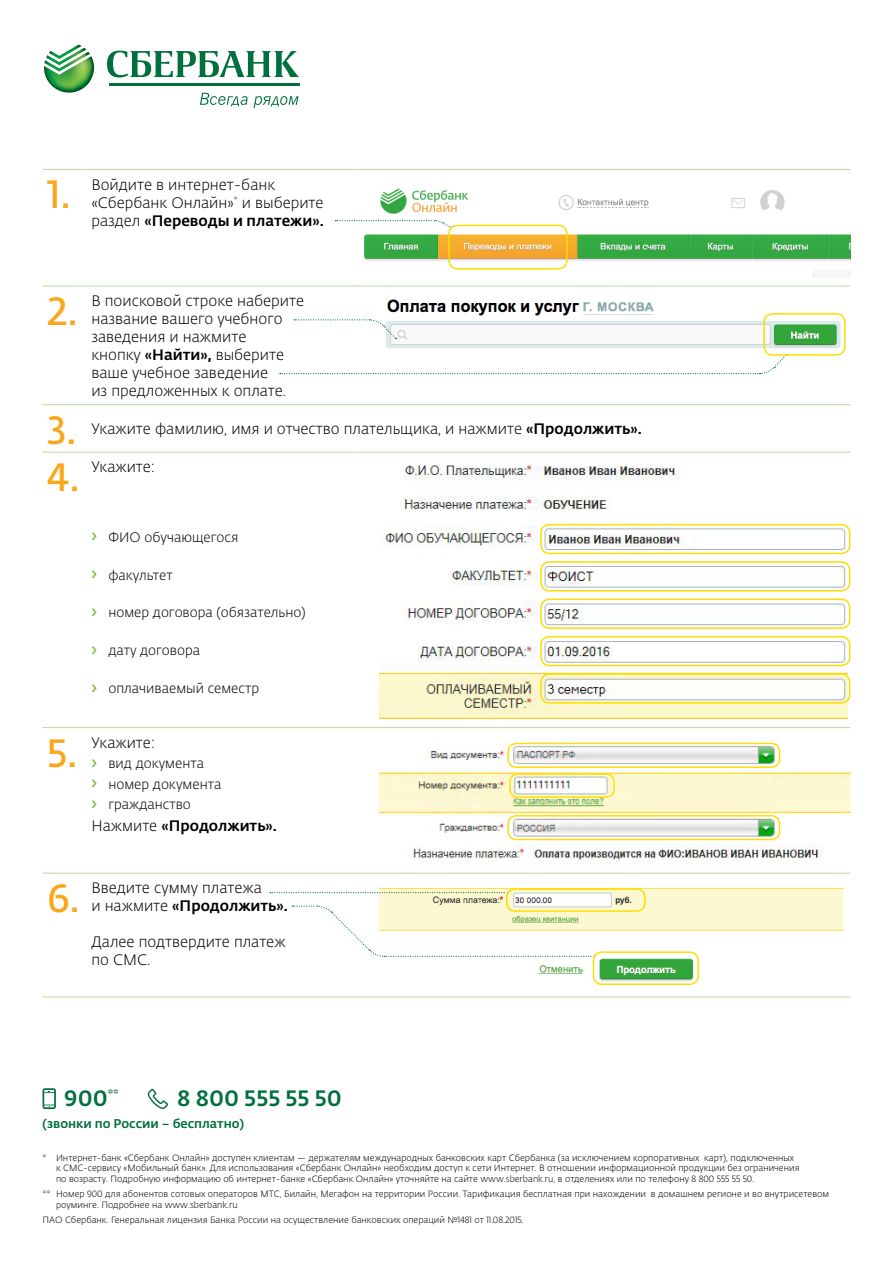
<style>
.page{position:relative;width:893px;height:1263px;background:#fff}
.page>*{position:absolute;margin:0;border:0;box-sizing:border-box;transform-origin:0 0}
.t1{font:39px "Fedra Sans Pro Demi LF";color:#faa61a}
.t2{font:22.05px "Fedra Sans Pro Medium LF";color:#00703c}
.t3{font:15px/18px "Fedra Sans Pro Light LF";color:#000}
.t4{font:15px "Fedra Sans Pro Medium LF";color:#000}
.t5{font:13.5px/20.4px "Fedra Sans Pro Light LF";color:#000}
.t6{font:12.6px "Fedra Sans Pro Medium LF";color:#00703c}
.t7{font:9px/10.8px "Fedra Sans Pro Light LF";color:#000}
.s1{font-family:"Fedra Sans Pro Light LF"}
.s2{font-family:"Fedra Sans Pro Medium LF"}
</style>
<div class="page">
<svg style="left:44px;top:45px;width:50px;height:48px"></svg>
<svg style="left:107px;top:51px;width:192px;height:26px"></svg>
<hr style="left:109px;top:84px;width:190px;height:2px;background:#00703c">
<svg style="left:200px;top:93px;width:98px;height:15px"></svg>
<svg style="left:43px;top:1088px;width:13px;height:21px"></svg>
<svg style="left:148px;top:1089px;width:20px;height:20px"></svg>
<hr style="left:43px;top:169px;width:44px;height:1px;background:#bbdc9b">
<hr style="left:87px;top:169px;width:267px;height:1px;background:#bbdc9b">
<hr style="left:354px;top:169px;width:496px;height:1px;background:#bbdc9b">
<hr style="left:43px;top:286px;width:44px;height:1px;background:#bbdc9b">
<hr style="left:87px;top:286px;width:267px;height:1px;background:#bbdc9b">
<hr style="left:354px;top:286px;width:496px;height:1px;background:#bbdc9b">
<hr style="left:43px;top:404px;width:44px;height:1px;background:#bbdc9b">
<hr style="left:87px;top:404px;width:267px;height:1px;background:#bbdc9b">
<hr style="left:354px;top:404px;width:496px;height:1px;background:#bbdc9b">
<hr style="left:43px;top:452px;width:44px;height:1px;background:#bbdc9b">
<hr style="left:87px;top:452px;width:267px;height:1px;background:#bbdc9b">
<hr style="left:354px;top:452px;width:496px;height:1px;background:#bbdc9b">
<hr style="left:43px;top:727px;width:44px;height:1px;background:#bbdc9b">
<hr style="left:87px;top:727px;width:267px;height:1px;background:#bbdc9b">
<hr style="left:354px;top:727px;width:496px;height:1px;background:#bbdc9b">
<hr style="left:43px;top:873px;width:44px;height:1px;background:#bbdc9b">
<hr style="left:87px;top:873px;width:267px;height:1px;background:#bbdc9b">
<hr style="left:354px;top:873px;width:496px;height:1px;background:#bbdc9b">
<hr style="left:43px;top:997px;width:44px;height:1px;background:#bbdc9b">
<hr style="left:87px;top:997px;width:267px;height:1px;background:#bbdc9b">
<hr style="left:354px;top:997px;width:496px;height:1px;background:#bbdc9b">
<img style="left:364px;top:188px;width:486px;height:89px">
<svg style="left:335px;top:220px;width:117px;height:8px"></svg>
<div style="left:448px;top:225px;width:120px;height:45px;border:2px solid #fd0;border-radius:9px"></div>
<img style="left:386px;top:299px;width:460px;height:57px">
<svg style="left:280px;top:354px;width:506px;height:21px"></svg>
<div style="left:763px;top:313px;width:82px;height:43px;border:2px solid #fd0;border-radius:9px"></div>
<svg style="left:294px;top:319px;width:103px;height:20px"></svg>
<img style="left:379px;top:465px;width:468px;height:254px">
<div style="left:540px;top:524px;width:310px;height:30px;border:2px solid #fd0;border-radius:9px"></div>
<div style="left:540px;top:561px;width:310px;height:30px;border:2px solid #fd0;border-radius:9px"></div>
<div style="left:540px;top:598px;width:310px;height:31px;border:2px solid #fd0;border-radius:9px"></div>
<div style="left:540px;top:636px;width:310px;height:30px;border:2px solid #fd0;border-radius:9px"></div>
<div style="left:540px;top:673px;width:310px;height:31px;border:2px solid #fd0;border-radius:9px"></div>
<img style="left:412px;top:844px;width:411px;height:21px">
<img style="left:379px;top:742px;width:471px;height:98px">
<div style="left:507px;top:743px;width:273px;height:25px;border:1px solid #fd0;border-radius:8px"></div>
<div style="left:507px;top:815px;width:273px;height:25px;border:1px solid #fd0;border-radius:8px"></div>
<div style="left:509px;top:773px;width:106px;height:25px;border:1px solid #fd0;border-radius:8px"></div>
<img style="left:379px;top:887px;width:465px;height:98px">
<svg style="left:292px;top:905px;width:303px;height:52px"></svg>
<svg style="left:270px;top:892px;width:237px;height:1px"></svg>
<div style="left:593px;top:951px;width:106px;height:34px;border:2px solid #fd0;border-radius:9px"></div>
<div style="left:506px;top:888px;width:140px;height:24px;border:2px solid #fd0;border-radius:9px"></div>
<h1 class="t1" style="left:47px;top:166px;width:25px">1.</h1>
<h3 class="t3" style="left:91px;top:175px;width:234px">Войдите в интернет-банк «Сбербанк Онлайн»<sup>*</sup> и выберите</h3>
<h3 class="t4" style="left:91px;top:209px;width:234px"><span class="s1">раздел</span> «Переводы и платежи».</h3>
<h1 class="t1" style="left:47px;top:283px;width:32px">2.</h1>
<h3 class="t3" style="left:91px;top:292px;width:214px">В поисковой строке наберите название вашего учебного заведения и нажмите<br>кнопку <span class="s2">«Найти»,</span> выберите ваше учебное заведение<br>из предложенных к оплате.</h3>
<h1 class="t1" style="left:47px;top:402px;width:31px">3.</h1>
<h3 class="t3" style="left:91px;top:420px;width:552px">Укажите фамилию, имя и отчество плательщика, и нажмите <span class="s2">«Продолжить».</span></h3>
<h1 class="t1" style="left:47px;top:449px;width:34px">4.</h1>
<h3 class="t3" style="left:91px;top:458px;width:65px">Укажите:</h3>
<h3 class="t5" style="left:108px;top:526px;width:131px">ФИО обучающегося</h3>
<h3 class="t5" style="left:108px;top:564px;width:66px">факультет</h3>
<h3 class="t5" style="left:108px;top:602px;width:199px">номер договора (обязательно)</h3>
<h3 class="t5" style="left:108px;top:640px;width:93px">дату договора</h3>
<h3 class="t5" style="left:108px;top:678px;width:152px">оплачиваемый семестр</h3>
<h1 class="t1" style="left:47px;top:724px;width:32px">5.</h1>
<h3 class="t3" style="left:91px;top:733px;width:65px">Укажите:</h3>
<h3 class="t5" style="left:108px;top:753px;width:114px">вид документа номер документа гражданство</h3>
<h3 class="t4" style="left:91px;top:815px;width:187px"><span class="s1">Нажмите</span> «Продолжить».</h3>
<h1 class="t1" style="left:47px;top:870px;width:34px">6.</h1>
<h3 class="t3" style="left:91px;top:879px;width:172px">Введите сумму платежа</h3>
<h3 class="t4" style="left:91px;top:895px;width:198px"><span class="s1">и нажмите</span> «Продолжить».</h3>
<h3 class="t3" style="left:91px;top:933px;width:196px">Далее подтвердите платеж по СМС.</h3>
<h2 class="t2" style="left:64px;top:1081px;width:56px">900<sup>**</sup></h2>
<h2 class="t2" style="left:177px;top:1081px;width:166px">8 800 555 55 50</h2>
<h3 class="t6" style="left:43px;top:1114px;width:203px">(звонки по России – бесплатно)</h3>
<p class="t7" style="left:56px;top:1152px;width:745px;text-indent:-13px">* Интернет-банк «Сбербанк Онлайн» доступен клиентам — держателям международных банковских карт Сбербанка (за исключением корпоративных карт), подключенных к СМС-сервису «Мобильный банк». Для использования «Сбербанк Онлайн» необходим доступ к сети Интернет. В отношении информационной продукции без ограничения по возрасту. Подробную информацию об интернет-банке «Сбербанк Онлайн» уточняйте на сайте www.sberbank.ru, в отделениях или по телефону 8 800 555 55 50.</p>
<p class="t7" style="left:56px;top:1188px;width:775px;text-indent:-13px">** Номер 900 для абонентов сотовых операторов МТС, Билайн, Мегафон на территории России. Тарификация бесплатная при нахождении в домашнем регионе и во внутрисетевом роуминге. Подробнее на www.sberbank.ru</p>
<p class="t7" style="left:43px;top:1214px;width:482px">ПАО Сбербанк. Генеральная лицензия Банка России на осуществление банковских операций №1481 от 11.08.2015.</p>
</div>
